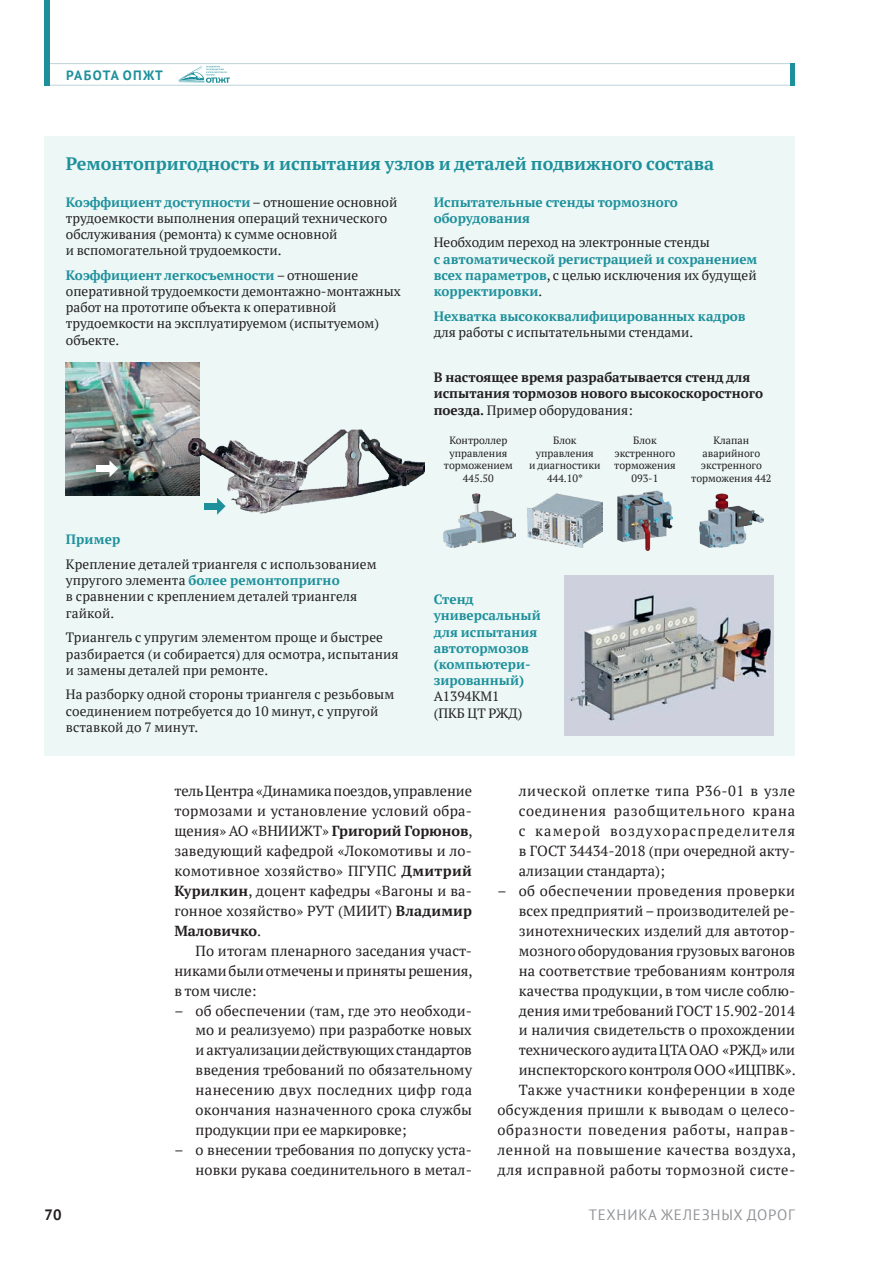
<style>
.page{position:relative;width:893px;height:1263px;background:#fff}
.page>*{position:absolute;margin:0;border:0;box-sizing:border-box;transform-origin:0 0}
.t1{font:700 18px "PT Serif";color:#1e909b}
.t2{font:15px "PT Sans";letter-spacing:.05em;color:#939598}
.t3{font:700 15px "PT Sans";color:#231f20}
.t4{font:14.55px/20px "PT Serif";letter-spacing:.005em;color:#231f20;text-align:justify}
.t5{font:13.5px/16.2px "PT Serif";color:#231f20}
.t6{font:700 13.5px/16.2px "PT Serif";color:#1e909b}
.t7{font:700 13.5px/16.2px "PT Serif";color:#231f20}
.t8{font:700 13.5px "PT Sans";letter-spacing:.085em;color:#1e909b}
.t9{font:10.5px/12.6px "PT Serif";color:#231f20;text-align:center}
.s1{font-weight:700;color:#1e909b}
.s2{font-weight:400;color:#231f20}
.s3{font-weight:400}
.s4{font-weight:700}
</style>
<div class="page">
<div style="left:45px;top:136px;width:750px;height:620px;background:#ecf7f6"></div>
<img style="left:66px;top:362px;width:133px;height:134px">
<img style="left:188px;top:429px;width:236px;height:85px">
<svg style="left:109px;top:460px;width:9px;height:17px"></svg>
<div style="left:97px;top:465px;width:17px;height:7px;background:#fff"></div>
<svg style="left:217px;top:498px;width:9px;height:17px"></svg>
<div style="left:204px;top:503px;width:17px;height:7px;background:#1e909b"></div>
<img style="left:443px;top:494px;width:73px;height:54px">
<img style="left:527px;top:494px;width:75px;height:54px">
<img style="left:618px;top:491px;width:54px;height:60px">
<img style="left:699px;top:494px;width:64px;height:54px">
<img style="left:564px;top:576px;width:210px;height:160px">
<hr style="left:50px;top:85px;width:745px;height:1px;background:#bcd3d8">
<hr style="left:50px;top:63px;width:745px;height:1px;background:#bcd3d8">
<div style="left:45px;top:0;width:5px;height:86px;background:#1e909b"></div>
<div style="left:790px;top:63px;width:5px;height:23px;background:#1e909b"></div>
<svg style="left:179px;top:66px;width:51px;height:17px"></svg>
<p class="t8" style="left:66px;top:66px;width:98px">РАБОТА ОПЖТ</p>
<p class="t1" style="left:66px;top:152px;width:650px">Ремонтопригодность и испытания узлов и деталей подвижного состава</p>
<p class="t5" style="left:66px;top:193px;width:333px"><span class="s1">Коэффициент доступности</span> –отношение основной трудоемкости выполнения операций технического обслуживания (ремонта) к сумме основной<br>и вспомогательной трудоемкости.</p>
<p class="t5" style="left:66px;top:267px;width:336px"><span class="s1">Коэффициент легкосъемности</span> –отношение оперативной трудоемкости демонтажно-монтажных работ на прототипе объекта к оперативной трудоемкости на эксплуатируемом (испытуемом) объекте.</p>
<p class="t6" style="left:434px;top:193px;width:246px">Испытательные стенды тормозного оборудования</p>
<p class="t6" style="left:434px;top:234px;width:325px"><span class="s2">Необходим переход на электронные стенды<br></span>с автоматической регистрацией и сохранением всех параметров<span class="s2">, с целью исключения их будущей </span>корректировки<span class="s2">.</span></p>
<p class="t6" style="left:434px;top:308px;width:313px">Нехватка высококвалифицированных кадров <span class="s2">для работы с испытательными стендами.</span></p>
<p class="t7" style="left:434px;top:369px;width:331px">В настоящее время разрабатывается стенд для испытания тормозов нового высокоскоростного поезда. <span class="s3">Пример оборудования:</span></p>
<p class="t9" style="left:444px;top:434px;width:70px">Контроллер управления торможением<br>445.50</p>
<p class="t9" style="left:529px;top:434px;width:73px">Блок управления<br>и диагностики<br>444.10*</p>
<p class="t9" style="left:614px;top:434px;width:63px">Блок экстренного торможения<br>093-1</p>
<p class="t9" style="left:691px;top:434px;width:82px">Клапан аварийного экстренного торможения 442</p>
<p class="t6" style="left:66px;top:531px;width:56px">Пример</p>
<p class="t5" style="left:66px;top:556px;width:312px">Крепление деталей триангеля с использованием упругого элемента <span class="s1">более ремонтопригно<br></span>в сравнении с креплением деталей триангеля гайкой.</p>
<p class="t5" style="left:66px;top:629px;width:334px">Триангель с упругим элементом проще и быстрее разбирается (и собирается) для осмотра, испытания и замены деталей при ремонте.</p>
<p class="t5" style="left:66px;top:686px;width:330px">На разборку одной стороны триангеля с резьбовым соединением потребуется до 10 минут, с упругой вставкой до 7 минут.</p>
<p class="t6" style="left:434px;top:591px;width:109px">Стенд универсальный для испытания автотормозов (компьютери&shy;зированный)</p>
<p class="t5" style="left:434px;top:688px;width:90px">A1394KM1 (ПКБ ЦТ РЖД)</p>
<p class="t4" style="left:174px;top:780px;width:300px">тельЦентра «Динамикапоездов,управление тормозами и установление условий обра&shy;щения» АО «ВНИИЖТ» <span class="s4">Григорий Горюнов</span>, заведующий кафедрой «Локомотивы и ло&shy;комотивное хозяйство» ПГУПС <span class="s4">Дмитрий Курилкин</span>, доцент кафедры «Вагоны и ва&shy;гонное хозяйство» РУТ (МИИТ) <span class="s4">Владимир Маловичко</span>.</p>
<p class="t4" style="left:174px;top:940px;width:300px;text-indent:21px">По итогам пленарного заседания участ&shy;никамибылиотмеченыи принятырешения, в том числе:</p>
<p class="t4" style="left:196px;top:1000px;width:278px;text-indent:-21px">– об обеспечении (там, где это необходи&shy;мо и реализуемо) при разработке новых и актуализациидействующих стандартов введения требований по обязательному нанесению двух последних цифр года окончания назначенного срока службы продукции при ее маркировке;</p>
<p class="t4" style="left:174px;top:1140px;width:299px;text-align:right">– о внесении требования по допуску уста&shy;новки рукава соединительного в метал-</p>
<p class="t4" style="left:519px;top:780px;width:278px">лической оплетке типа Р36-01 в узле соединения разобщительного крана c камерой воздухораспределителя в ГОСТ 34434-2018 (при очередной акту&shy;ализации стандарта);</p>
<p class="t4" style="left:519px;top:880px;width:278px;text-indent:-21px">– об обеспечении проведения проверки всех предприятий –производителей ре&shy;зинотехнических изделий для автотор&shy;мозного оборудования грузовых вагонов на соответствие требованиям контроля качества продукции, в том числе соблю&shy;дения имитребованийГОСТ15.902-2014 и наличия свидетельств о прохождении техническогоаудитаЦТАОАО «РЖД»или инспекторскогоконтроляООО«ИЦПВК».</p>
<p class="t4" style="left:497px;top:1080px;width:300px;text-indent:21px">Также участники конференции в ходе обсуждения пришли к выводам о целесо&shy;образности поведения работы, направ&shy;ленной на повышение качества воздуха, для исправной работы тормозной систе-</p>
<p class="t3" style="left:45px;top:1205px;width:19px">70</p>
<p class="t2" style="left:589px;top:1205px;width:208px">ТЕХНИКА ЖЕЛЕЗНЫХ ДОРОГ</p>
</div>
